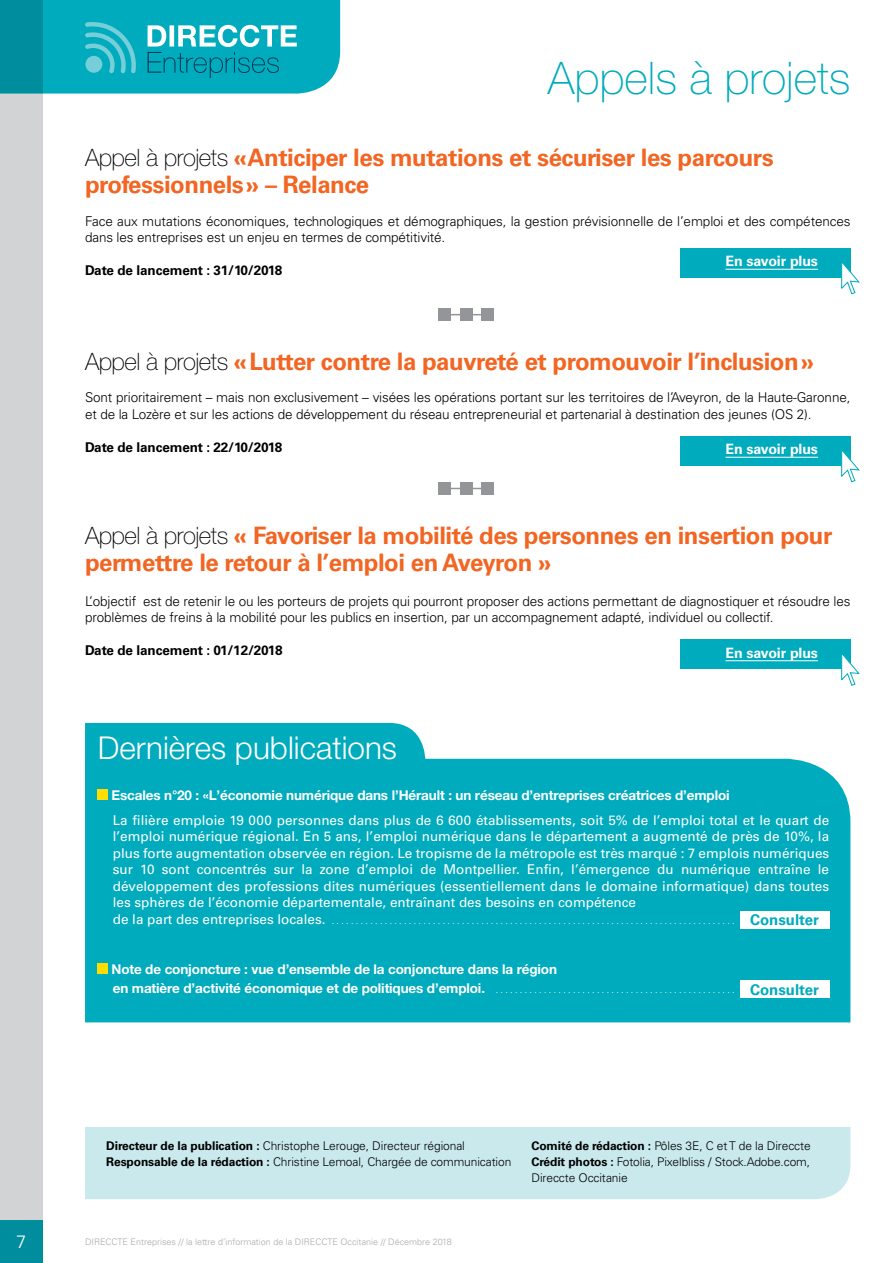
<style>
.page{position:relative;width:893px;height:1263px;background:#fff}
.page>*{position:absolute;margin:0;border:0;box-sizing:border-box;transform-origin:0 0}
.t1{font:100 45px "Helvetica Neue LT Pro";color:#00abbd}
.t2{font:300 31.5px "Helvetica Neue LT Pro";color:#fff}
.t3{font:700 24px/27px "Univers LT Std";letter-spacing:-.02em;color:#f26522}
.t4{font:300 18px "Univers LT Std";color:#fff}
.t5{font:700 15px "Univers LT Std";color:#00abbd}
.t6{font:700 14.25px "Univers LT Std";letter-spacing:-.01em;color:#fff}
.t7{font:300 13.5px/16.5px "Univers LT Std";letter-spacing:-.01em;color:#000}
.t8{font:13.5px/16.5px "Univers LT Std";color:#fff;text-align:justify}
.t9{font:700 13.5px/19.6px "Helvetica Neue LT Pro";letter-spacing:-.01em;color:#fff}
.t10{font:700 13.5px "Univers LT Std";letter-spacing:-.01em;color:#000}
.t11{font:300 12px/15.8px "Univers LT Std";letter-spacing:-.01em;color:#000}
.t12{font:300 9px "Helvetica Neue LT Pro";color:#fff}
.t13{font:300 9px "Univers LT Std";color:#a7a9ac}
.s1{font-family:"Helvetica Neue LT Pro";font-weight:100;color:#000}
.s2{font-family:"Univers LT Std";font-weight:400;font-size:13.5px}
.s3{font-weight:300;font-size:9px}
.s4{font-weight:700}
</style>
<div class="page">
<div style="left:0;top:0;width:43px;height:1263px;background:#d1d3d4"></div>
<svg style="left:0;top:0;width:340px;height:94px;background:#14acbc"></svg>
<div style="left:85px;top:759px;width:765px;height:263px;background:#00abbd"></div>
<div style="left:85px;top:723px;width:340px;height:76px;background:#00abbd"></div>
<div style="left:98px;top:789px;width:10px;height:11px;background:#fd0"></div>
<div style="left:740px;top:911px;width:89px;height:17px;background:#fff"></div>
<div style="left:98px;top:963px;width:10px;height:10px;background:#fd0"></div>
<div style="left:740px;top:981px;width:89px;height:17px;background:#fff"></div>
<div style="left:438px;top:308px;width:13px;height:13px;background:#939598"></div>
<div style="left:460px;top:308px;width:12px;height:13px;background:#939598"></div>
<div style="left:481px;top:308px;width:13px;height:13px;background:#939598"></div>
<hr style="left:447px;top:314px;width:42px;height:1px;background:#939598">
<div style="left:438px;top:482px;width:13px;height:13px;background:#939598"></div>
<div style="left:460px;top:482px;width:12px;height:13px;background:#939598"></div>
<div style="left:481px;top:482px;width:13px;height:13px;background:#939598"></div>
<hr style="left:447px;top:488px;width:42px;height:1px;background:#939598">
<div style="left:85px;top:1127px;width:765px;height:72px;background:#c9e9ed"></div>
<div style="left:680px;top:436px;width:170px;height:29px;background:#00abbd"></div>
<hr style="left:725px;top:457px;width:93px;height:1px;background:#fff">
<svg style="left:841px;top:448px;width:19px;height:35px"></svg>
<div style="left:680px;top:639px;width:170px;height:30px;background:#00abbd"></div>
<hr style="left:725px;top:660px;width:93px;height:1px;background:#fff">
<svg style="left:841px;top:651px;width:19px;height:35px"></svg>
<div style="left:680px;top:248px;width:170px;height:29px;background:#00abbd"></div>
<hr style="left:725px;top:269px;width:93px;height:1px;background:#fff">
<svg style="left:841px;top:260px;width:19px;height:35px"></svg>
<h1 class="t1" style="left:548px;top:52px;width:304px">Appels à projets</h1>
<h3 class="t3" style="left:85px;top:144px;width:690px"><span class="s1">Appel à projets</span> «Anticiper les mutations et sécuriser les parcours professionnels» – Relance</h3>
<p class="t7" style="left:85px;top:213px;width:767px">Face aux mutations économiques, technologiques et démographiques, la gestion prévisionnelle de l’emploi et des compétences dans les entreprises est un enjeu en termes de compétitivité.</p>
<p class="t10" style="left:85px;top:262px;width:199px">Date de lancement : 31/10/2018</p>
<p class="t6" style="left:725px;top:253px;width:94px">En savoir plus</p>
<h3 class="t3" style="left:85px;top:349px;width:731px"><span class="s1">Appel à projets</span> «Lutter contre la pauvreté et promouvoir l’inclusion»</h3>
<p class="t7" style="left:85px;top:389px;width:767px">Sont prioritairement – mais non exclusivement – visées les opérations portant sur les territoires de l’Aveyron, de la Haute-Garonne, et de la Lozère et sur les actions de développement du réseau entrepreneurial et partenarial à destination des jeunes (OS 2).</p>
<p class="t10" style="left:85px;top:439px;width:199px">Date de lancement : 22/10/2018</p>
<p class="t6" style="left:725px;top:441px;width:94px">En savoir plus</p>
<h3 class="t3" style="left:85px;top:522px;width:749px"><span class="s1">Appel à projets</span> « Favoriser la mobilité des personnes en insertion pour permettre le retour à l’emploi en Aveyron »</h3>
<p class="t7" style="left:85px;top:593px;width:767px">L’objectif est de retenir le ou les porteurs de projets qui pourront proposer des actions permettant de diagnostiquer et résoudre les problèmes de freins à la mobilité pour les publics en insertion, par un accompagnement adapté, individuel ou collectif.</p>
<p class="t10" style="left:85px;top:643px;width:199px">Date de lancement : 01/12/2018</p>
<p class="t6" style="left:725px;top:644px;width:94px">En savoir plus</p>
<h2 class="t2" style="left:98px;top:728px;width:301px">Dernières publications</h2>
<p class="t9" style="left:111px;top:785px;width:620px">Escales n°20 : «L’économie numérique dans l’Hérault : un réseau d’entreprises créatrices d’emploi</p>
<p class="t8" style="left:113px;top:812px;width:718px">La filière emploie 19 000 personnes dans plus de 6 600 établissements, soit 5% de l’emploi total et le quart de l’emploi numérique régional. En 5 ans, l’emploi numérique dans le département a augmenté de près de 10%, la plus forte augmentation observée en région. Le tropisme de la métropole est très marqué : 7 emplois numériques sur 10 sont concentrés sur la zone d’emploi de Montpellier. Enfin, l’émergence du numérique entraîne le développement des professions dites numériques (essentiellement dans le domaine informatique) dans toutes les sphères de l’économie départementale, entraînant des besoins en compétence</p>
<p class="t12" style="left:113px;top:915px;width:619px"><span class="s2">de la part des entreprises locales.</span> . . . . . . . . . . . . . . . . . . . . . . . . . . . . . . . . . . . . . . . . . . . . . . . . . . . . . . . . . . . . . . . . . . . . . . . . . . . . . . . . . . .</p>
<p class="t5" style="left:750px;top:911px;width:70px">Consulter</p>
<p class="t9" style="left:111px;top:958px;width:620px">Note de conjoncture : vue d’ensemble de la conjoncture dans la région<br>en matière d’activité économique et de politiques d’emploi. <span class="s3">. . . . . . . . . . . . . . . . . . . . . . . . . . . . . . . . . . . . . . . . . . . . . . . . .</span></p>
<p class="t5" style="left:750px;top:980px;width:70px">Consulter</p>
<p class="t11" style="left:106px;top:1138px;width:407px"><span class="s4">Directeur de la publication :</span> Christophe Lerouge, Directeur régional<br><span class="s4">Responsable de la rédaction :</span> Christine Lemoal, Chargée de communication</p>
<p class="t11" style="left:531px;top:1138px;width:281px;text-align:justify"><span class="s4">Comité de rédaction :</span> Pôles 3E, C et T de la Direccte <span class="s4">Crédit photos :</span> Fotolia, Pixelbliss / Stock.Adobe.com, Direccte Occitanie</p>
<h3 class="t4" style="left:16px;top:1231px;width:12px">7</h3>
<p class="t13" style="left:85px;top:1236px;width:368px">DIRECCTE Entreprises // la lettre d’information de la DIRECCTE Occitanie // Décembre 2018</p>
</div>
